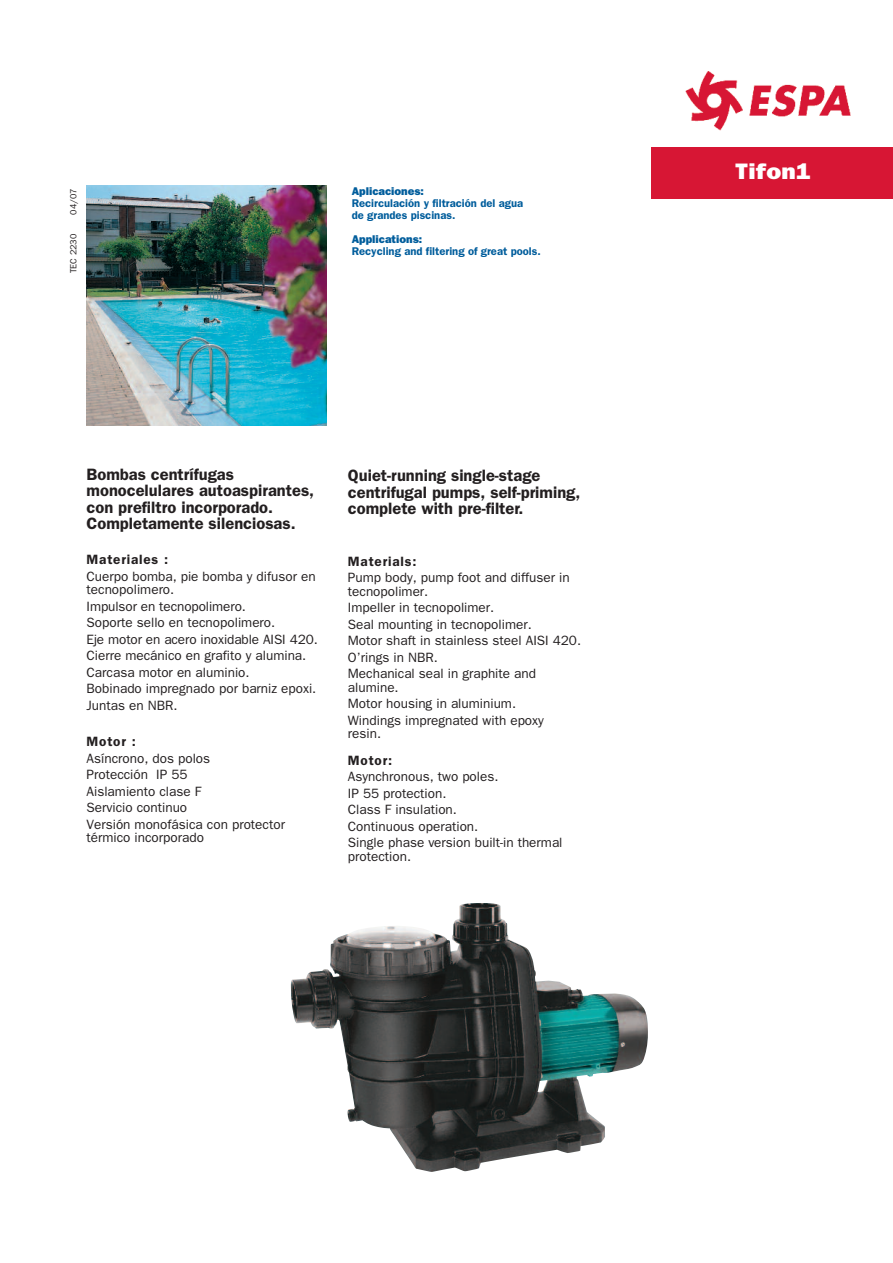
<style>
.page{position:relative;width:893px;height:1263px;background:#fff}
.page>*{position:absolute;margin:0;border:0;box-sizing:border-box;transform-origin:0 0}
.t1{font:800 22.5px "Franklin Gothic";letter-spacing:.01em;color:#fff;scale:1.1 1}
.t2{font:600 16.5px/16.5px "Franklin Gothic";color:#231f20}
.t3{font:13.5px/16.5px "Franklin Gothic";color:#231f20}
.t4{font:600 13.5px "Franklin Gothic";letter-spacing:.06em;color:#231f20}
.t5{font:600 11.25px/12px "Franklin Gothic";color:#005d9c}
.t6{font:800 11.25px "Franklin Gothic";color:#005d9c}
.t7{font:9px "Franklin Gothic";color:#231f20}
</style>
<div class="page">
<img style="left:686px;top:72px;width:165px;height:59px">
<div style="left:651px;top:147px;width:242px;height:51px;background:#d71634"></div>
<img style="left:87px;top:186px;width:240px;height:240px">
<img style="left:291px;top:903px;width:357px;height:269px">
<p class="t7" style="left:68px;top:215px;width:28px;rotate:-90deg">04/07</p>
<p class="t7" style="left:68px;top:273px;width:41px;rotate:-90deg">TEC 2230</p>
<p class="t6" style="left:352px;top:184px;width:74px">Aplicaciones:</p>
<p class="t5" style="left:352px;top:197px;width:173px">Recirculación y filtración del agua de grandes piscinas.</p>
<p class="t6" style="left:352px;top:232px;width:72px">Applications:</p>
<p class="t5" style="left:352px;top:245px;width:191px">Recycling and filtering of great pools.</p>
<p class="t2" style="left:87px;top:466px;width:229px">Bombas centrífugas monocelulares autoaspirantes, con prefiltro incorporado.<br>Completamente silenciosas.</p>
<p class="t4" style="left:87px;top:552px;width:83px">Materiales :</p>
<p class="t3" style="left:87px;top:569px;width:231px;line-height:13.5px">Cuerpo bomba, pie bomba y difusor en tecnopolimero.</p>
<p class="t3" style="left:87px;top:598px;width:233px">Impulsor en tecnopolimero.<br>Soporte sello en tecnopolimero.<br>Eje motor en acero inoxidable AISI 420.<br>Cierre mecánico en grafito y alumina.<br>Carcasa motor en aluminio.<br>Bobinado impregnado por barniz epoxi.<br>Juntas en NBR.</p>
<p class="t4" style="left:87px;top:734px;width:51px">Motor :</p>
<p class="t3" style="left:87px;top:750px;width:200px">Asíncrono, dos polos<br>Protección IP 55<br>Aislamiento clase F<br>Servicio continuo<br>Versión monofásica con protector</p>
<p class="t3" style="left:87px;top:829px;width:119px">térmico incorporado</p>
<p class="t2" style="left:348px;top:467px;width:234px">Quiet-running single-stage centrifugal pumps, self-priming, complete with pre-filter.</p>
<p class="t4" style="left:348px;top:553px;width:70px">Materials:</p>
<p class="t3" style="left:348px;top:571px;width:223px;line-height:13.5px">Pump body, pump foot and diffuser in tecnopolimer.</p>
<p class="t3" style="left:348px;top:599px;width:235px">Impeller in tecnopolimer.<br>Seal mounting in tecnopolimer.<br>Motor shaft in stainless steel AISI 420.<br>O’rings in NBR.<br>Mechanical seal in graphite and</p>
<p class="t3" style="left:348px;top:679px;width:197px">alumine.<br>Motor housing in aluminium.<br>Windings impregnated with epoxy</p>
<p class="t3" style="left:348px;top:725px;width:35px">resin.</p>
<p class="t4" style="left:348px;top:752px;width:46px">Motor:</p>
<p class="t3" style="left:348px;top:768px;width:216px">Asynchronous, two poles.<br>IP 55 protection.<br>Class F insulation.<br>Continuous operation.<br>Single phase version built-in thermal</p>
<p class="t3" style="left:348px;top:848px;width:65px">protection.</p>
<h1 class="t1" style="left:735px;top:158px;width:70px">Tifon1</h1>
</div>
